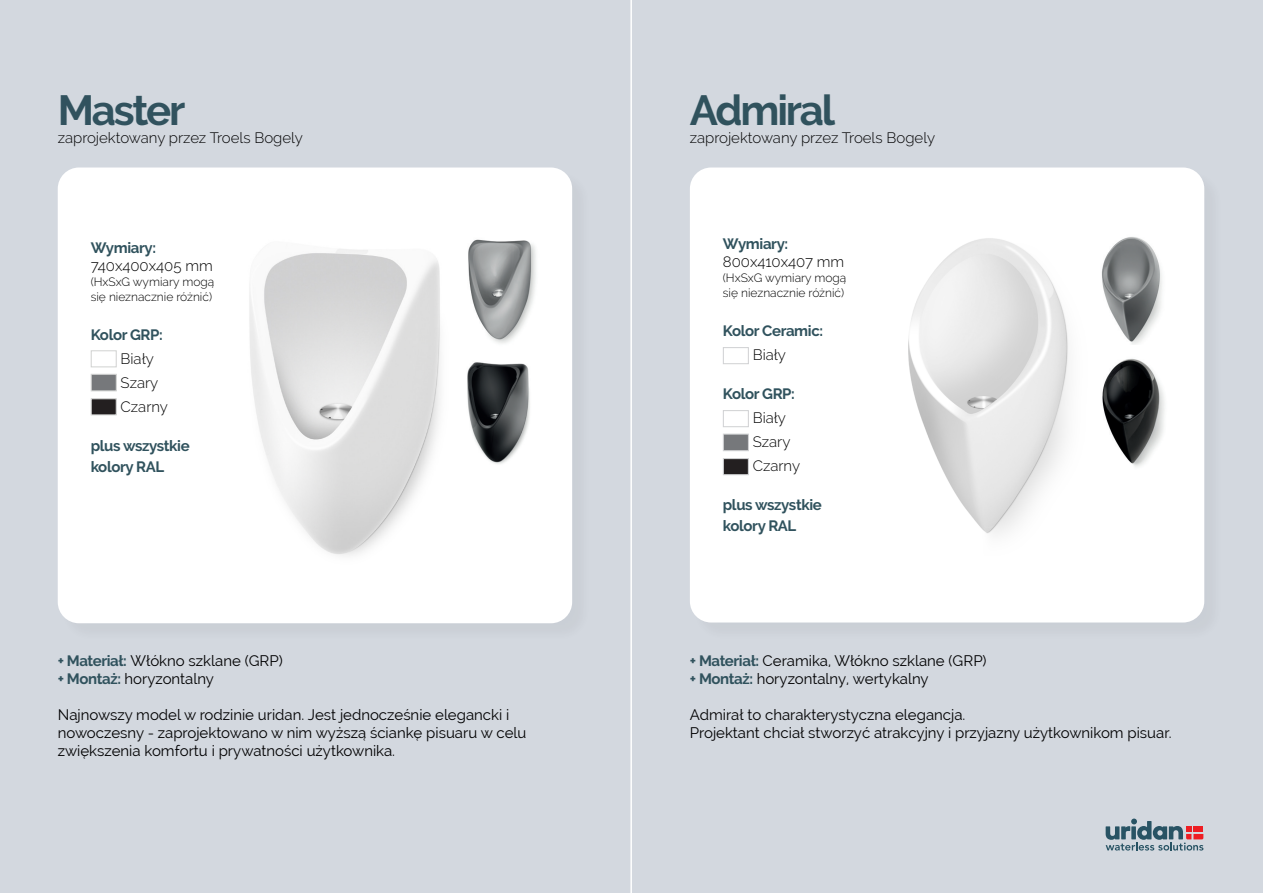
<style>
.page{position:relative;width:1263px;height:893px;background:#d3d8df}
.page>*{position:absolute;margin:0;border:0;box-sizing:border-box;transform-origin:0 0}
.t1{font:700 42px "Raleway";letter-spacing:-.05em;color:#30525d}
.t2{font:700 42px "Raleway";letter-spacing:-.05em;color:#31525e}
.t3{font:15px/18px "Raleway";color:#000001}
.t4{font:300 15px "Raleway";color:#000001}
.t5{font:700 15px "Raleway";letter-spacing:-.025em;color:#30525d}
.t6{font:300 12px/15px "Raleway";color:#000001}
.s1{font-weight:700;color:#30525d}
</style>
<div class="page">
<div style="left:692px;top:170px;width:531px;height:471px;background:#ced2d9"></div>
<div style="left:690px;top:168px;width:514px;height:454px;background:#fff;border-radius:21px"></div>
<div style="left:60px;top:170px;width:531px;height:472px;background:#ced3da"></div>
<div style="left:58px;top:168px;width:514px;height:455px;background:#fff;border-radius:21px"></div>
<img style="left:249px;top:249px;width:191px;height:307px">
<div style="left:91px;top:350px;width:26px;height:17px;background:#fff;border:1px solid #d2d3d2"></div>
<div style="left:91px;top:374px;width:26px;height:17px;background:#76787b;border:1px solid #d2d3d2"></div>
<div style="left:91px;top:398px;width:26px;height:17px;background:#231f20;border:1px solid #d2d3d2"></div>
<img style="left:908px;top:238px;width:160px;height:296px">
<hr style="left:630px;top:0;width:2px;height:893px;background:#fff">
<svg style="left:1106px;top:819px;width:97px;height:31px"></svg>
<img style="left:468px;top:239px;width:68px;height:105px">
<img style="left:467px;top:362px;width:63px;height:102px">
<div style="left:723px;top:347px;width:26px;height:17px;background:#fff;border:1px solid #d1d2d4"></div>
<div style="left:723px;top:410px;width:26px;height:17px;border:1px solid #d1d2d4"></div>
<div style="left:723px;top:434px;width:26px;height:17px;background:#76787b;border:1px solid #d1d2d4"></div>
<div style="left:723px;top:458px;width:26px;height:17px;background:#231f20;border:1px solid #d1d2d4"></div>
<img style="left:1101px;top:237px;width:61px;height:108px">
<img style="left:1102px;top:358px;width:63px;height:109px">
<p class="t2" style="left:58px;top:86px;width:129px">Master</p>
<p class="t4" style="left:58px;top:129px;width:247px">zaprojektowany przez Troels Bogely</p>
<p class="t5" style="left:91px;top:239px;width:67px">Wymiary:</p>
<p class="t4" style="left:91px;top:257px;width:124px">740x400x405 mm</p>
<p class="t6" style="left:91px;top:274px;width:125px">(HxSxG wymiary mogą się nieznacznie różnić)</p>
<p class="t5" style="left:91px;top:326px;width:74px">Kolor GRP:</p>
<p class="t4" style="left:121px;top:350px;width:35px">Biały</p>
<p class="t4" style="left:121px;top:374px;width:39px">Szary</p>
<p class="t4" style="left:121px;top:398px;width:49px">Czarny</p>
<p class="t5" style="left:91px;top:437px;width:101px">plus wszystkie</p>
<p class="t5" style="left:91px;top:458px;width:75px">kolory RAL</p>
<p class="t3" style="left:58px;top:652px;width:226px"><span class="s1">+ Materiał:</span> Włókno szklane (GRP)</p>
<p class="t3" style="left:58px;top:670px;width:158px"><span class="s1">+ Montaż:</span> horyzontalny</p>
<p class="t3" style="left:58px;top:706px;width:453px">Najnowszy model w rodzinie uridan. Jest jednocześnie elegancki i</p>
<p class="t3" style="left:58px;top:724px;width:470px">nowoczesny - zaprojektowano w nim wyższą ściankę pisuaru w celu zwiększenia komfortu i prywatności użytkownika.</p>
<p class="t1" style="left:690px;top:86px;width:147px">Admiral</p>
<p class="t4" style="left:690px;top:129px;width:247px">zaprojektowany przez Troels Bogely</p>
<p class="t5" style="left:723px;top:236px;width:67px">Wymiary:</p>
<p class="t4" style="left:723px;top:253px;width:123px">800x410x407 mm</p>
<p class="t6" style="left:723px;top:271px;width:125px">(HxSxG wymiary mogą się nieznacznie różnić)</p>
<p class="t5" style="left:723px;top:323px;width:102px">Kolor Ceramic:</p>
<p class="t4" style="left:753px;top:346px;width:35px">Biały</p>
<p class="t5" style="left:723px;top:386px;width:74px">Kolor GRP:</p>
<p class="t4" style="left:753px;top:409px;width:35px">Biały</p>
<p class="t4" style="left:753px;top:433px;width:39px">Szary</p>
<p class="t4" style="left:753px;top:457px;width:49px">Czarny</p>
<p class="t5" style="left:723px;top:497px;width:101px">plus wszystkie</p>
<p class="t5" style="left:723px;top:518px;width:75px">kolory RAL</p>
<p class="t3" style="left:690px;top:652px;width:298px"><span class="s1">+ Materiał:</span> Ceramika, Włókno szklane (GRP)</p>
<p class="t3" style="left:690px;top:670px;width:240px"><span class="s1">+ Montaż:</span> horyzontalny, wertykalny</p>
<p class="t3" style="left:690px;top:706px;width:277px">Admirał to charakterystyczna elegancja.</p>
<p class="t3" style="left:690px;top:724px;width:483px">Projektant chciał stworzyć atrakcyjny i przyjazny użytkownikom pisuar.</p>
</div>
